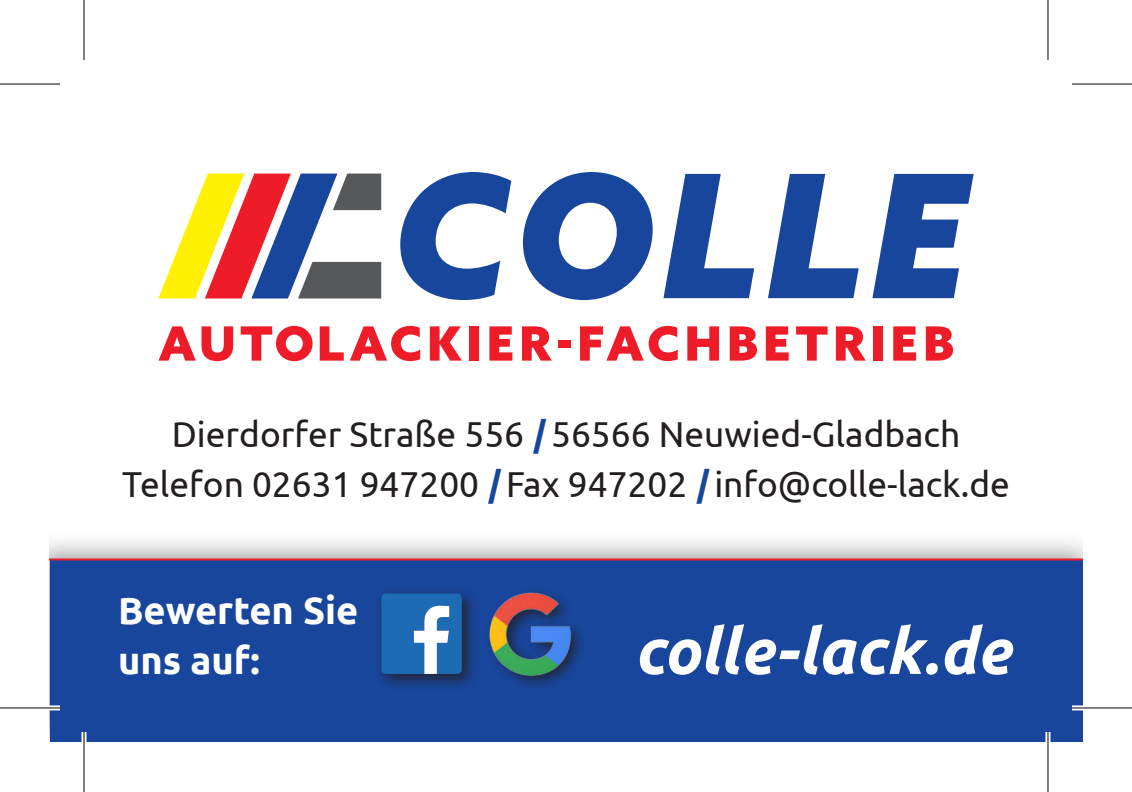
<style>
.page{position:relative;width:1132px;height:792px;background:#fff}
.page>*{position:absolute;margin:0;border:0;box-sizing:border-box;transform-origin:0 0}
.t1{font:italic 700 64px "Ubuntu";color:#fff}
.t2{font:700 38px/50px "Ubuntu";color:#fff}
.t3{font:36px/50px "Ubuntu";color:#231f20;text-align:center}
.s1{font-weight:700;font-style:italic;color:#18469d}
</style>
<div class="page">
<div style="left:50px;top:531px;width:1032px;height:211px;background:#231f20;opacity:.41"></div>
<div style="left:50px;top:560px;width:1032px;height:182px;background:#18469d"></div>
<hr style="left:50px;top:558px;width:1032px;height:2px;background:#ee1c28">
<div style="left:374px;top:586px;width:105px;height:105px;background:#231f20;opacity:.85"></div>
<svg style="left:381px;top:593px;width:81px;height:81px;background:#4684c0"></svg>
<div style="left:484px;top:587px;width:102px;height:104px;background:#231f20;opacity:.85"></div>
<img style="left:488px;top:591px;width:85px;height:85px">
<svg style="left:158px;top:326px;width:75px;height:35px"></svg>
<svg style="left:241px;top:326px;width:72px;height:35px"></svg>
<svg style="left:320px;top:326px;width:24px;height:34px"></svg>
<svg style="left:350px;top:326px;width:70px;height:35px"></svg>
<svg style="left:430px;top:326px;width:32px;height:34px"></svg>
<div style="left:469px;top:326px;width:10px;height:34px;background:#ee1c28"></div>
<svg style="left:489px;top:326px;width:23px;height:34px"></svg>
<svg style="left:522px;top:326px;width:30px;height:34px"></svg>
<div style="left:558px;top:340px;width:12px;height:7px;background:#ee1c28"></div>
<svg style="left:580px;top:326px;width:98px;height:35px"></svg>
<svg style="left:687px;top:326px;width:32px;height:34px"></svg>
<svg style="left:730px;top:326px;width:27px;height:34px"></svg>
<svg style="left:766px;top:326px;width:23px;height:34px"></svg>
<svg style="left:796px;top:326px;width:31px;height:34px"></svg>
<svg style="left:836px;top:326px;width:30px;height:34px"></svg>
<div style="left:873px;top:326px;width:9px;height:34px;background:#ee1c28"></div>
<svg style="left:893px;top:326px;width:23px;height:34px"></svg>
<svg style="left:926px;top:326px;width:27px;height:34px"></svg>
<svg style="left:400px;top:172px;width:111px;height:128px"></svg>
<svg style="left:523px;top:172px;width:130px;height:128px"></svg>
<svg style="left:663px;top:174px;width:91px;height:124px"></svg>
<svg style="left:768px;top:174px;width:91px;height:124px"></svg>
<svg style="left:872px;top:174px;width:101px;height:124px"></svg>
<svg style="left:158px;top:173px;width:223px;height:125px"></svg>
<svg style="left:0;top:705px;width:60px;height:5px"></svg>
<svg style="left:1072px;top:705px;width:60px;height:5px"></svg>
<hr style="left:82px;top:732px;width:4px;height:60px;background:#fff">
<svg style="left:1048px;top:0;width:1px;height:60px"></svg>
<svg style="left:1045px;top:732px;width:5px;height:60px"></svg>
<hr style="left:0;top:83px;width:60px;height:2px;background:#000">
<hr style="left:1072px;top:83px;width:60px;height:2px;background:#000">
<hr style="left:0;top:707px;width:60px;height:1px;background:#000">
<hr style="left:1072px;top:707px;width:60px;height:1px;background:#000">
<hr style="left:83px;top:0;width:2px;height:60px;background:#000">
<hr style="left:83px;top:732px;width:2px;height:60px;background:#000">
<hr style="left:1047px;top:0;width:1px;height:60px;background:#000">
<hr style="left:1047px;top:732px;width:1px;height:60px;background:#000">
<p class="t3" style="left:122px;top:408px;width:889px">Dierdorfer Straße 556 <span class="s1">|</span> 56566 Neuwied-Gladbach<br>Telefon 02631 947200 <span class="s1">|</span> Fax 947202 <span class="s1">|</span> info@colle-lack.de</p>
<p class="t2" style="left:118px;top:585px;width:242px">Bewerten Sie uns auf:</p>
<h1 class="t1" style="left:633px;top:612px;width:378px">colle-lack.de</h1>
</div>
